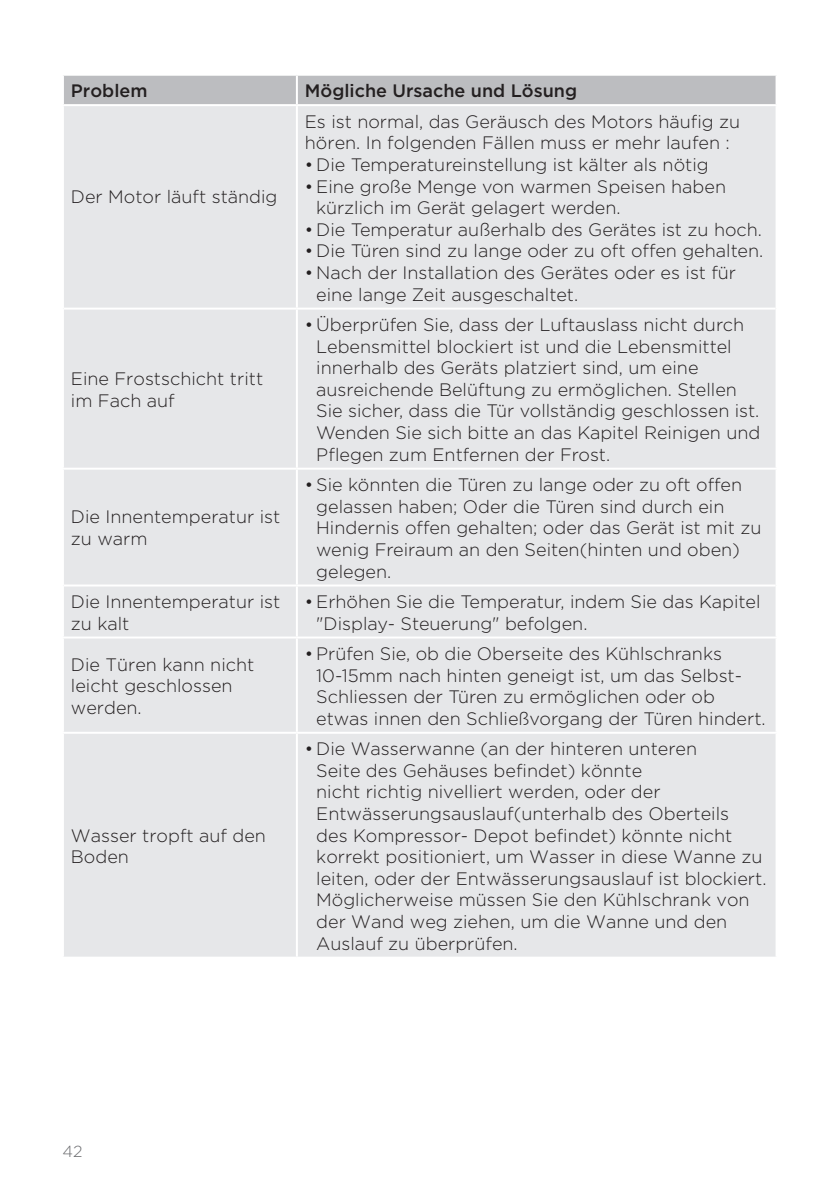
<style>
.page{position:relative;width:840px;height:1191px;background:#fff}
.page>*{position:absolute;margin:0;border:0;box-sizing:border-box;transform-origin:0 0}
.besedilo{font:300 18px/21.6px "Gotham";color:#231f20}
.tabele_tekst{font:300 18px/21.6px "Gotham";color:#231f20}
.tabele_tekst-2{font:500 18px "Gotham";color:#231f20}
.tabela_tekst{font:500 18px "Gotham";color:#231f20}
.t1{font:300 16px "Gotham";color:#6c6d70}
</style>
<div class="page">
<div style="left:64px;top:76px;width:711px;height:28px;background:#bcbdc0"></div>
<div style="left:64px;top:106px;width:711px;height:850px;background:#e6e7e9"></div>
<hr style="left:296px;top:76px;width:2px;height:28px;background:#fff">
<hr style="left:296px;top:106px;width:2px;height:202px;background:#fff">
<hr style="left:296px;top:310px;width:2px;height:158px;background:#fff">
<hr style="left:62px;top:468px;width:235px;height:2px;background:#fff">
<hr style="left:297px;top:468px;width:480px;height:2px;background:#fff">
<hr style="left:296px;top:470px;width:2px;height:114px;background:#fff">
<hr style="left:296px;top:586px;width:2px;height:50px;background:#fff">
<hr style="left:62px;top:636px;width:235px;height:2px;background:#fff">
<hr style="left:297px;top:636px;width:480px;height:2px;background:#fff">
<hr style="left:296px;top:638px;width:2px;height:94px;background:#fff">
<hr style="left:62px;top:732px;width:235px;height:2px;background:#fff">
<hr style="left:297px;top:732px;width:480px;height:2px;background:#fff">
<hr style="left:296px;top:734px;width:2px;height:222px;background:#fff">
<hr style="left:64px;top:308px;width:233px;height:2px;background:#fff">
<hr style="left:297px;top:308px;width:478px;height:2px;background:#fff">
<hr style="left:64px;top:584px;width:233px;height:2px;background:#fff">
<hr style="left:297px;top:584px;width:478px;height:2px;background:#fff">
<p class="tabela_tekst" style="left:71px;top:79px;width:78px">Problem</p>
<p class="tabele_tekst-2" style="left:305px;top:79px;width:273px">Mögliche Ursache und Lösung</p>
<p class="tabele_tekst" style="left:71px;top:186px;width:208px">Der Motor läuft ständig</p>
<p class="tabele_tekst" style="left:71px;top:367px;width:194px">Eine Frostschicht tritt im Fach auf</p>
<p class="tabele_tekst" style="left:71px;top:506px;width:211px">Die Innentemperatur ist zu warm</p>
<p class="besedilo" style="left:305px;top:110px;width:436px">Es ist normal, das Geräusch des Motors häufig zu hören. In folgenden Fällen muss er mehr laufen :</p>
<p class="besedilo" style="left:305px;top:153px;width:405px">• Die Temperatureinstellung ist kälter als nötig</p>
<p class="besedilo" style="left:316px;top:175px;width:411px;text-indent:-11px">• Eine große Menge von warmen Speisen haben kürzlich im Gerät gelagert werden.</p>
<p class="besedilo" style="left:305px;top:218px;width:458px">• Die Temperatur außerhalb des Gerätes ist zu hoch.</p>
<p class="besedilo" style="left:305px;top:240px;width:459px">• Die Türen sind zu lange oder zu oft offen gehalten.</p>
<p class="besedilo" style="left:316px;top:261px;width:421px;text-indent:-11px">• Nach der Installation des Gerätes oder es ist für eine lange Zeit ausgeschaltet.</p>
<p class="besedilo" style="left:316px;top:313px;width:445px;text-indent:-11px">• Überprüfen Sie, dass der Luftauslass nicht durch Lebensmittel blockiert ist und die Lebensmittel innerhalb des Geräts platziert sind, um eine ausreichende Belüftung zu ermöglichen. Stellen Sie sicher, dass die Tür vollständig geschlossen ist.<br>Wenden Sie sich bitte an das Kapitel Reinigen und Pflegen zum Entfernen der Frost.</p>
<p class="besedilo" style="left:316px;top:473px;width:446px;text-indent:-11px">• Sie könnten die Türen zu lange oder zu oft offen gelassen haben; Oder die Türen sind durch ein Hindernis offen gehalten; oder das Gerät ist mit zu wenig Freiraum an den Seiten(hinten und oben) gelegen.</p>
<p class="tabele_tekst" style="left:71px;top:590px;width:211px">Die Innentemperatur ist zu kalt</p>
<p class="besedilo" style="left:316px;top:590px;width:445px;text-indent:-11px">• Erhöhen Sie die Temperatur, indem Sie das Kapitel "Display- Steuerung" befolgen.</p>
<p class="tabele_tekst" style="left:71px;top:653px;width:185px">Die Türen kann nicht leicht geschlossen werden.</p>
<p class="besedilo" style="left:316px;top:642px;width:450px;text-indent:-11px">• Prüfen Sie, ob die Oberseite des Kühlschranks 10-15mm nach hinten geneigt ist, um das Selbst-Schliessen der Türen zu ermöglichen oder ob etwas innen den Schließvorgang der Türen hindert.</p>
<p class="tabele_tekst" style="left:71px;top:824px;width:196px">Wasser tropft auf den<br>Boden</p>
<p class="besedilo" style="left:316px;top:737px;width:451px;text-indent:-11px">• Die Wasserwanne (an der hinteren unteren<br>Seite des Gehäuses befindet) könnte<br>nicht richtig nivelliert werden, oder der Entwässerungsauslauf(unterhalb des Oberteils<br>des Kompressor- Depot befindet) könnte nicht korrekt positioniert, um Wasser in diese Wanne zu leiten, oder der Entwässerungsauslauf ist blockiert.<br>Möglicherweise müssen Sie den Kühlschrank von der Wand weg ziehen, um die Wanne und den Auslauf zu überprüfen.</p>
<p class="t1" style="left:62px;top:1140px;width:22px">42</p>
</div>
